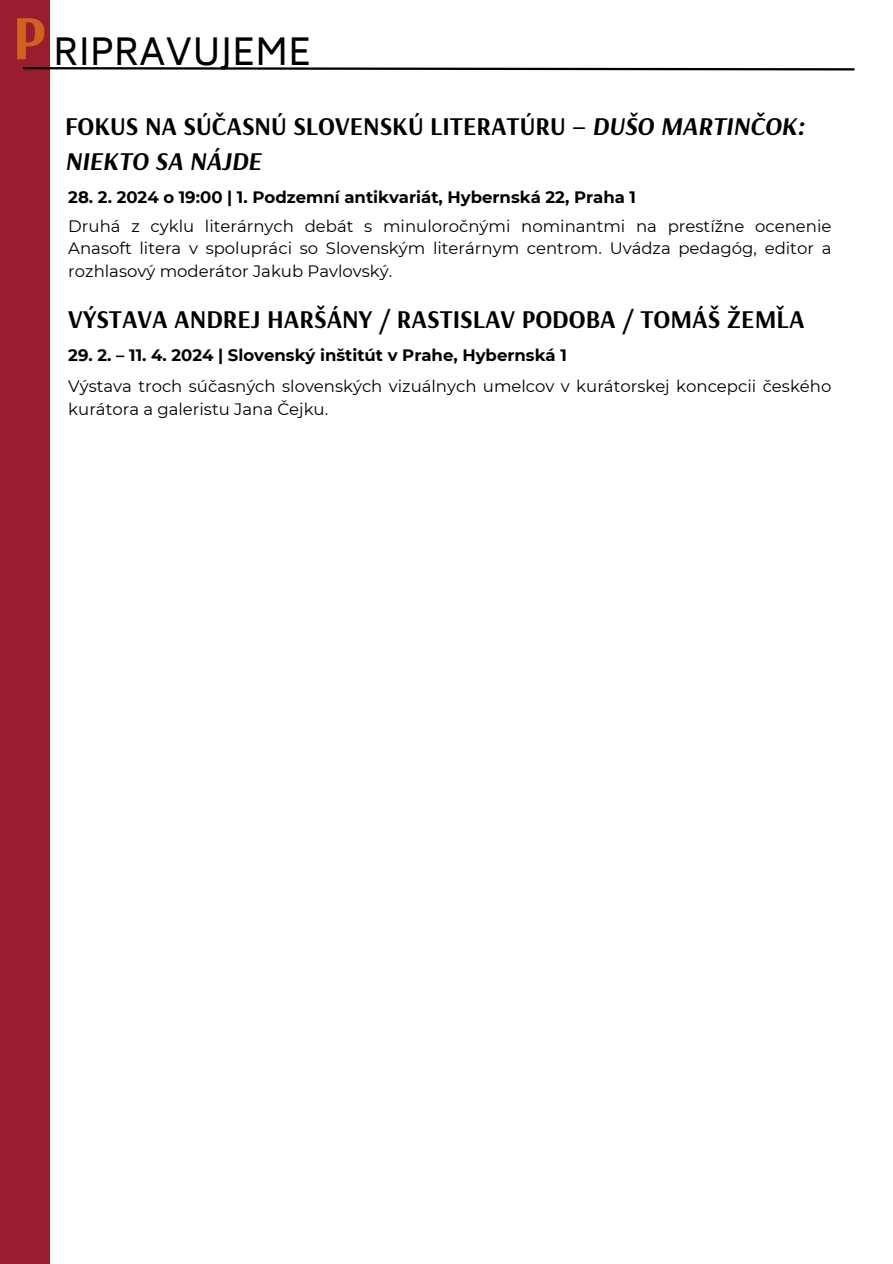
<style>
.page{position:relative;width:893px;height:1264px;background:#fff}
.page>*{position:absolute;margin:0;border:0;box-sizing:border-box;transform-origin:0 0}
.t1{font:700 63px "Arsenal";color:#d1621e}
.t2{font:36px "Biryani";color:#000}
.t3{font:700 25.5px/34.8px "Arsenal";color:#000}
.t4{font:16.5px/22.5px "Montserrat";color:#000;text-align:justify}
.t5{font:700 16.5px "Montserrat";color:#000}
.s1{font-style:italic}
</style>
<div class="page">
<div style="left:0;top:0;width:49px;height:1263px;background:#991c2f"></div>
<svg style="left:22px;top:66px;width:833px;height:6px"></svg>
<p class="t1" style="left:12px;top:-4px;width:35px">P</p>
<p class="t2" style="left:53px;top:32px;width:259px">RIPRAVUJEME</p>
<p class="t3" style="left:65px;top:108px;width:741px">FOKUS NA SÚČASNÚ SLOVENSKÚ LITERATÚRU – <span class="s1">DUŠO MARTINČOK:<br>NIEKTO SA NÁJDE</span></p>
<p class="t5" style="left:68px;top:186px;width:569px">28. 2. 2024 o 19:00 | 1. Podzemní antikvariát, Hybernská 22, Praha 1</p>
<p class="t4" style="left:68px;top:214px;width:764px">Druhá z cyklu literárnych debát s minuloročnými nominantmi na prestížne ocenenie Anasoft litera v spolupráci so Slovenským literárnym centrom. Uvádza pedagóg, editor a rozhlasový moderátor Jakub Pavlovský.</p>
<p class="t3" style="left:68px;top:301px;width:737px">VÝSTAVA ANDREJ HARŠÁNY / RASTISLAV PODOBA / TOMÁŠ ŽEMĽA</p>
<p class="t5" style="left:68px;top:344px;width:500px">29. 2. – 11. 4. 2024 | Slovenský inštitút v Prahe, Hybernská 1</p>
<p class="t4" style="left:68px;top:375px;width:764px">Výstava troch súčasných slovenských vizuálnych umelcov v kurátorskej koncepcii českého kurátora a galeristu Jana Čejku.</p>
</div>
